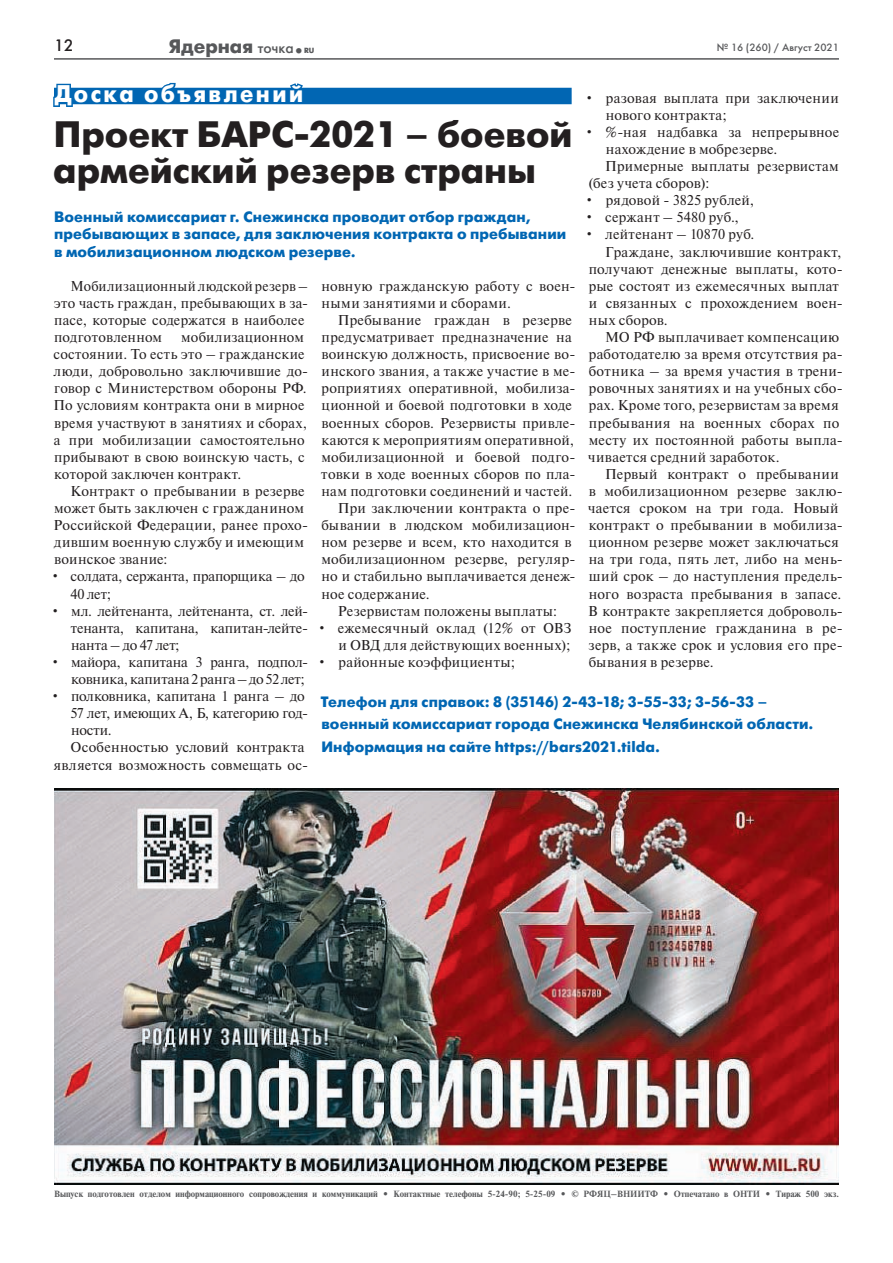
<style>
.page{position:relative;width:893px;height:1263px;background:#fff}
.page>*{position:absolute;margin:0;border:0;box-sizing:border-box;transform-origin:0 0}
.t1{font:700 36.75px/36px "Futuris C";color:#231f20}
.t2{font:700 24px "Futuris C";letter-spacing:.11em;color:#fff;scale:.93 1}
.t3{font:700 19.5px "Futuris C";color:#57585a}
.t4{font:16.5px "Futuris C";color:#231f20}
.t5{font:700 15px/17.1px "Futuris C";letter-spacing:.01em;color:#0166b3}
.t6{font:14.25px/17.1px "Newton I";letter-spacing:.02em;color:#231f20}
.t7{font:14.25px/17.1px "Newton I";letter-spacing:.02em;color:#231f20;scale:.96 1}
.t8{font:14.25px/17.1px "Newton I";color:#231f20;text-align:right}
.t9{font:14.25px/17.1px "Newton I";letter-spacing:-.01em;color:#231f20}
.t10{font:10.5px "Futuris C";color:#57585a}
.t11{font:700 9px "Newton I";color:#57585a}
.s1{font-weight:400;font-size:15px}
.s2{font-size:7.5px}
.s3{font-size:14.55px}
</style>
<div class="page">
<hr style="left:54px;top:58px;width:785px;height:2px;background:#57585a">
<div style="left:54px;top:88px;width:518px;height:16px;background:#0166b3"></div>
<svg style="left:53px;top:58px;width:83px;height:49px"></svg>
<svg style="left:142px;top:82px;width:163px;height:23px"></svg>
<img style="left:54px;top:789px;width:785px;height:396px">
<p class="t4" style="left:54px;top:36px;width:21px">12</p>
<h3 class="t3" style="left:169px;top:35px;width:147px">Ядерная <span class="s1">точка</span><sub>•</sub><span class="s2">RU</span></h3>
<p class="t10" style="left:717px;top:41px;width:123px">№ 16 (260) / Август 2021</p>
<h2 class="t2" style="left:55px;top:80px;width:269px">Доска объявлений</h2>
<h1 class="t1" style="left:53px;top:117px;width:521px">Проект БАРС-2021 – боевой армейский резерв страны</h1>
<p class="t6" style="left:606px;top:89px;width:234px;text-indent:-22px"><span class="s3">•</span> разовая выплата при заключении нового контракта;</p>
<p class="t6" style="left:584px;top:124px;width:257px"><span class="s3">•</span> %-ная надбавка за непрерывное</p>
<p class="t6" style="left:606px;top:141px;width:173px">нахождение в мобрезерве.</p>
<p class="t6" style="left:605px;top:158px;width:235px">Примерные выплаты резервистам</p>
<p class="t6" style="left:588px;top:175px;width:122px">(без учета сборов):</p>
<p class="t6" style="left:584px;top:192px;width:172px"><span class="s3">•</span> рядовой - 3825 рублей,</p>
<p class="t6" style="left:584px;top:209px;width:156px"><span class="s3">•</span> сержант – 5480 руб.,</p>
<p class="t6" style="left:584px;top:226px;width:172px"><span class="s3">•</span> лейтенант – 10870 руб.</p>
<p class="t6" style="left:605px;top:243px;width:238px">Граждане, заключившие контракт,</p>
<p class="t6" style="left:589px;top:260px;width:256px">получают денежные выплаты, кото-</p>
<p class="t6" style="left:589px;top:278px;width:251px">рые состоят из ежемесячных выплат</p>
<p class="t6" style="left:589px;top:295px;width:256px">и связанных с прохождением воен-</p>
<p class="t6" style="left:589px;top:312px;width:80px">ных сборов.</p>
<p class="t6" style="left:605px;top:329px;width:235px">МО РФ выплачивает компенсацию</p>
<p class="t6" style="left:589px;top:346px;width:255px">работодателю за время отсутствия ра-</p>
<p class="t6" style="left:589px;top:363px;width:256px">ботника – за время участия в трени-</p>
<p class="t6" style="left:589px;top:380px;width:255px">ровочных занятиях и на учебных сбо-</p>
<p class="t6" style="left:589px;top:397px;width:251px">рах. Кроме того, резервистам за время</p>
<p class="t6" style="left:589px;top:414px;width:252px">пребывания на военных сборах по</p>
<p class="t6" style="left:589px;top:431px;width:256px">месту их постоянной работы выпла-</p>
<p class="t6" style="left:588px;top:449px;width:193px">чивается средний заработок.</p>
<p class="t6" style="left:605px;top:466px;width:235px">Первый контракт о пребывании</p>
<p class="t6" style="left:589px;top:483px;width:256px">в мобилизационном резерве заклю-</p>
<p class="t6" style="left:588px;top:500px;width:252px">чается сроком на три года. Новый</p>
<p class="t6" style="left:589px;top:517px;width:256px">контракт о пребывании в мобилиза-</p>
<p class="t6" style="left:589px;top:534px;width:251px">ционном резерве может заключаться</p>
<p class="t6" style="left:589px;top:551px;width:256px">на три года, пять лет, либо на мень-</p>
<p class="t6" style="left:589px;top:568px;width:256px">ший срок – до наступления предель-</p>
<p class="t6" style="left:589px;top:585px;width:254px">ного возраста пребывания в запасе.</p>
<p class="t6" style="left:588px;top:602px;width:256px">В контракте закрепляется доброволь-</p>
<p class="t6" style="left:589px;top:620px;width:256px">ное поступление гражданина в ре-</p>
<p class="t6" style="left:589px;top:637px;width:256px">зерв, а также срок и условия его пре-</p>
<p class="t6" style="left:589px;top:654px;width:127px">бывания в резерве.</p>
<p class="t5" style="left:54px;top:209px;width:514px">Военный комиссариат г. Снежинска проводит отбор граждан, пребывающих в запасе, для заключения контракта о пребывании в мобилизационном людском резерве.</p>
<p class="t7" style="left:54px;top:278px;width:266px;text-indent:17px">Мобилизационный людской резерв – это часть граждан, пребывающих в за&shy;пасе, которые содержатся в наиболее подготовленном</p>
<p class="t6" style="left:321px;top:278px;width:256px">новную гражданскую работу с воен&shy;ными занятиями и сборами.</p>
<p class="t6" style="left:338px;top:312px;width:235px">Пребывание граждан в резерве</p>
<p class="t6" style="left:321px;top:329px;width:252px">предусматривает предназначение на</p>
<p class="t6" style="left:321px;top:346px;width:256px">воинскую должность, присвоение во-</p>
<p class="t6" style="left:321px;top:363px;width:256px">инского звания, а также участие в ме-</p>
<p class="t6" style="left:322px;top:380px;width:255px">роприятиях оперативной, мобилиза-</p>
<p class="t6" style="left:321px;top:397px;width:252px">ционной и боевой подготовки в ходе</p>
<p class="t6" style="left:321px;top:414px;width:256px">военных сборов. Резервисты привле-</p>
<p class="t6" style="left:321px;top:431px;width:254px">каются к мероприятиям оперативной,</p>
<p class="t6" style="left:321px;top:449px;width:256px">мобилизационной и боевой подго-</p>
<p class="t6" style="left:321px;top:466px;width:256px">товки в ходе военных сборов по пла-</p>
<p class="t6" style="left:321px;top:483px;width:252px">нам подготовки соединений и частей.</p>
<p class="t6" style="left:338px;top:500px;width:239px">При заключении контракта о пре-</p>
<p class="t6" style="left:321px;top:517px;width:256px">бывании в людском мобилизацион-</p>
<p class="t6" style="left:321px;top:534px;width:252px">ном резерве и всем, кто находится в</p>
<p class="t6" style="left:321px;top:551px;width:256px">мобилизационном резерве, регуляр-</p>
<p class="t6" style="left:321px;top:568px;width:256px">но и стабильно выплачивается денеж-</p>
<p class="t6" style="left:321px;top:585px;width:110px">ное содержание.</p>
<p class="t6" style="left:338px;top:602px;width:221px">Резервистам положены выплаты:</p>
<p class="t6" style="left:317px;top:620px;width:256px;text-align:right"><span class="s3">•</span> ежемесячный оклад (12% от ОВЗ и ОВД для действующих военных);</p>
<p class="t6" style="left:317px;top:654px;width:200px"><span class="s3">•</span> районные коэффициенты;</p>
<p class="t6" style="left:53px;top:329px;width:256px;text-indent:128px">мобилизационном состоянии. То есть это – гражданские люди, добровольно заключившие до&shy;говор с Министерством обороны РФ.<br>По условиям контракта они в мирное время участвуют в занятиях и сборах, а при мобилизации самостоятельно прибывают в свою воинскую часть, с которой заключен контракт.</p>
<p class="t6" style="left:54px;top:483px;width:256px;text-indent:17px">Контракт о пребывании в резерве может быть заключен с гражданином<br>Российской Федерации, ранее прохо&shy;дившим военную службу и имеющим воинское звание:</p>
<p class="t9" style="left:71px;top:568px;width:236px;text-indent:-20px"><span class="s3">•</span> солдата, сержанта, прапорщика – до<br>40 лет;</p>
<p class="t6" style="left:71px;top:602px;width:239px;text-align:justify;text-indent:-21px"><span class="s3">•</span> мл. лейтенанта, лейтенанта, ст. лей&shy;тенанта, капитана, капитан-лейте&shy;нанта – до 47 лет;</p>
<p class="t8" style="left:50px;top:654px;width:260px"><span class="s3">•</span> майора, капитана 3 ранга, подпол&shy;ковника, капитана 2 ранга – до 52 лет;</p>
<p class="t8" style="left:50px;top:688px;width:256px"><span class="s3">•</span> полковника, капитана 1 ранга – до</p>
<p class="t9" style="left:70px;top:705px;width:239px">57 лет, имеющих А, Б, категорию год-</p>
<p class="t6" style="left:71px;top:722px;width:42px">ности.</p>
<p class="t6" style="left:71px;top:739px;width:235px">Особенностью условий контракта</p>
<p class="t6" style="left:54px;top:756px;width:256px">является возможность совмещать ос-</p>
<p class="t5" style="left:321px;top:691px;width:494px;line-height:22.5px">Телефон для справок: 8 (35146) 2-43-18; 3-55-33; 3-56-33 – военный комиссариат города Снежинска Челябинской области.<br>Информация на сайте https://bars2021.tilda.</p>
<p class="t11" style="left:54px;top:1189px;width:786px">Выпуск подготовлен отделом информационного сопровождения и коммуникаций • Контактные телефоны 5-24-90; 5-25-09 • © РФЯЦ–ВНИИТФ • Отпечатано в ОНТИ • Тираж 500 экз.</p>
</div>
